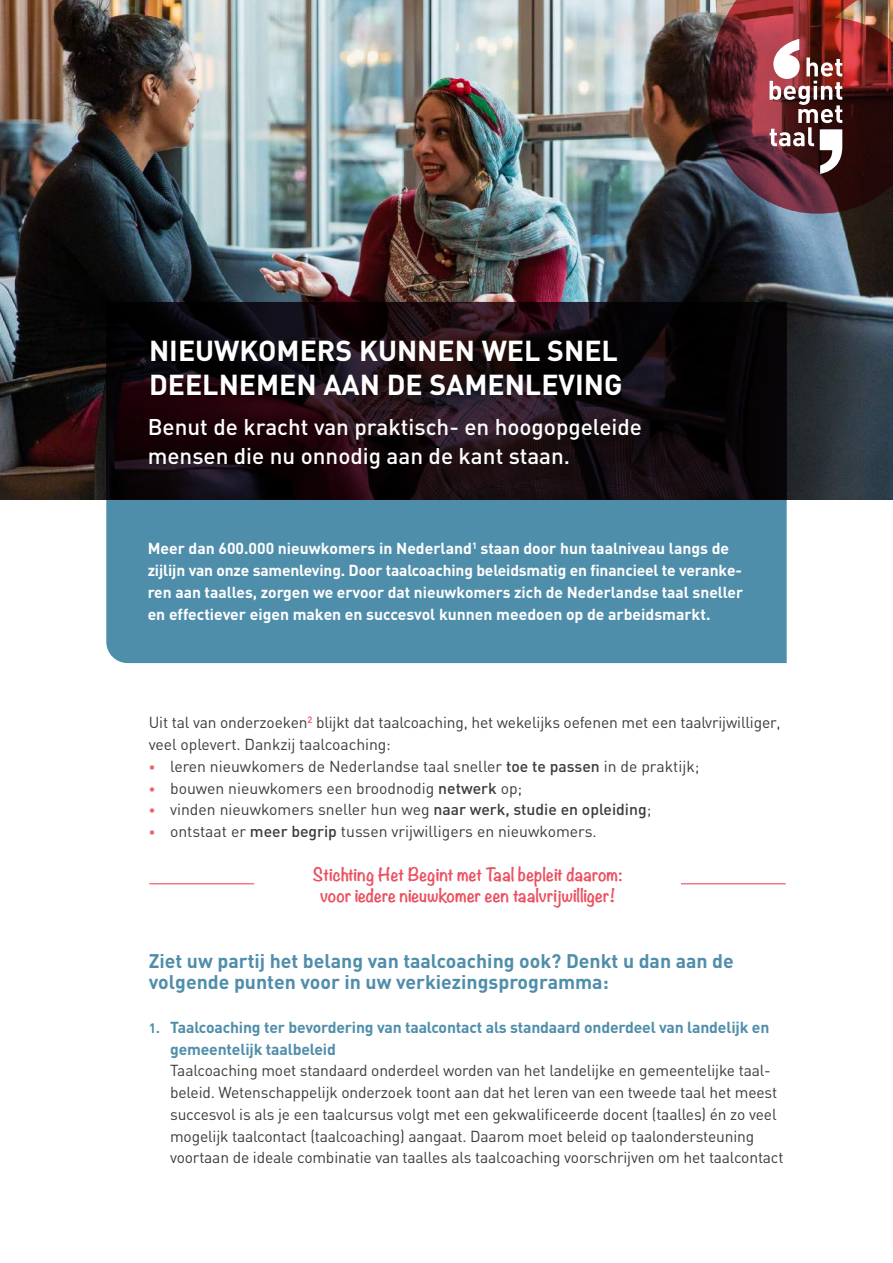
<style>
.page{position:relative;width:893px;height:1263px;background:#fff}
.page>*{position:absolute;margin:0;border:0;box-sizing:border-box;transform-origin:0 0}
.t1{font:700 28.5px/34.5px "DIN";color:#fff}
.t2{font:500 22.5px/29.2px "DIN";color:#fff}
.t3{font:700 19.5px/21.8px "DIN";color:#4f8eab}
.t4{font:700 16.5px/21.8px "Noteworthy";color:#ea5160;text-align:center}
.t5{font:15.75px/21.8px "DIN";letter-spacing:-.01em;color:#3c3c3b}
.t6{font:700 15.75px/21.8px "DIN";color:#fff}
.t7{font:700 15.75px/21.8px "DIN";letter-spacing:-.01em;color:#4f8eab}
.s1{font-weight:700;font-size:13.5px;color:#ec676f}
.s2{font-weight:500}
.s3{font-size:13.5px}
</style>
<div class="page">
<img style="left:0;top:0;width:893px;height:500px">
<img style="left:707px;top:0;width:186px;height:214px">
<div style="left:106px;top:500px;width:681px;height:163px;background:#4f8eab"></div>
<svg style="left:106px;top:302px;width:681px;height:198px;background:#14090e"></svg>
<hr style="left:149px;top:883px;width:105px;height:1px;background:#ea5160">
<hr style="left:681px;top:883px;width:105px;height:1px;background:#ea5160">
<h1 class="t1" style="left:149px;top:332px;width:475px">NIEUWKOMERS KUNNEN WEL SNEL<br>DEELNEMEN AAN DE SAMENLEVING</h1>
<h2 class="t2" style="left:148px;top:411px;width:496px">Benut de kracht van praktisch- en hoogopgeleide mensen die nu onnodig aan de kant staan.</h2>
<p class="t6" style="left:148px;top:537px;width:597px">Meer dan 600.000 nieuwkomers in Nederland<sup>1</sup> staan door hun taalniveau langs de zijlijn van onze samenleving. Door taalcoaching beleidsmatig en financieel te veranke&shy;ren aan taalles, zorgen we ervoor dat nieuwkomers zich de Nederlandse taal sneller en effectiever eigen maken en succesvol kunnen meedoen op de arbeidsmarkt.</p>
<p class="t5" style="left:149px;top:711px;width:633px">Uit tal van onderzoeken<sup>2</sup> blijkt dat taalcoaching, het wekelijks oefenen met een taalvrijwilliger, veel oplevert. Dankzij taalcoaching:</p>
<p class="t5" style="left:149px;top:755px;width:552px"><span class="s1">•</span> leren nieuwkomers de Nederlandse taal sneller <span class="s2">toe te passen</span> in de praktijk;</p>
<p class="t5" style="left:149px;top:777px;width:375px"><span class="s1">•</span> bouwen nieuwkomers een broodnodig <span class="s2">netwerk</span> op;</p>
<p class="t5" style="left:149px;top:798px;width:504px"><span class="s1">•</span> vinden nieuwkomers sneller hun weg <span class="s2">naar werk, studie en opleiding</span>;</p>
<p class="t5" style="left:149px;top:820px;width:449px"><span class="s1">•</span> ontstaat er <span class="s2">meer begrip</span> tussen vrijwilligers en nieuwkomers.</p>
<p class="t4" style="left:313px;top:863px;width:311px">Stichting Het Begint met Taal bepleit daarom: voor iedere nieuwkomer een taalvrijwilliger!</p>
<p class="t3" style="left:149px;top:949px;width:587px">Ziet uw partij het belang van taalcoaching ook? Denkt u dan aan de volgende punten voor in uw verkiezingsprogramma:</p>
<p class="t7" style="left:170px;top:1016px;width:601px;text-indent:-21px"><span class="s3">1.</span> Taalcoaching ter bevordering van taalcontact als standaard onderdeel van landelijk en gemeentelijk taalbeleid</p>
<p class="t5" style="left:170px;top:1059px;width:615px">Taalcoaching moet standaard onderdeel worden van het landelijke en gemeentelijke taal&shy;beleid. Wetenschappelijk onderzoek toont aan dat het leren van een tweede taal het meest succesvol is als je een taalcursus volgt met een gekwalificeerde docent (taalles) én zo veel mogelijk taalcontact (taalcoaching) aangaat. Daarom moet beleid op taalondersteuning voortaan de ideale combinatie van taalles als taalcoaching voorschrijven om het taalcontact</p>
</div>
